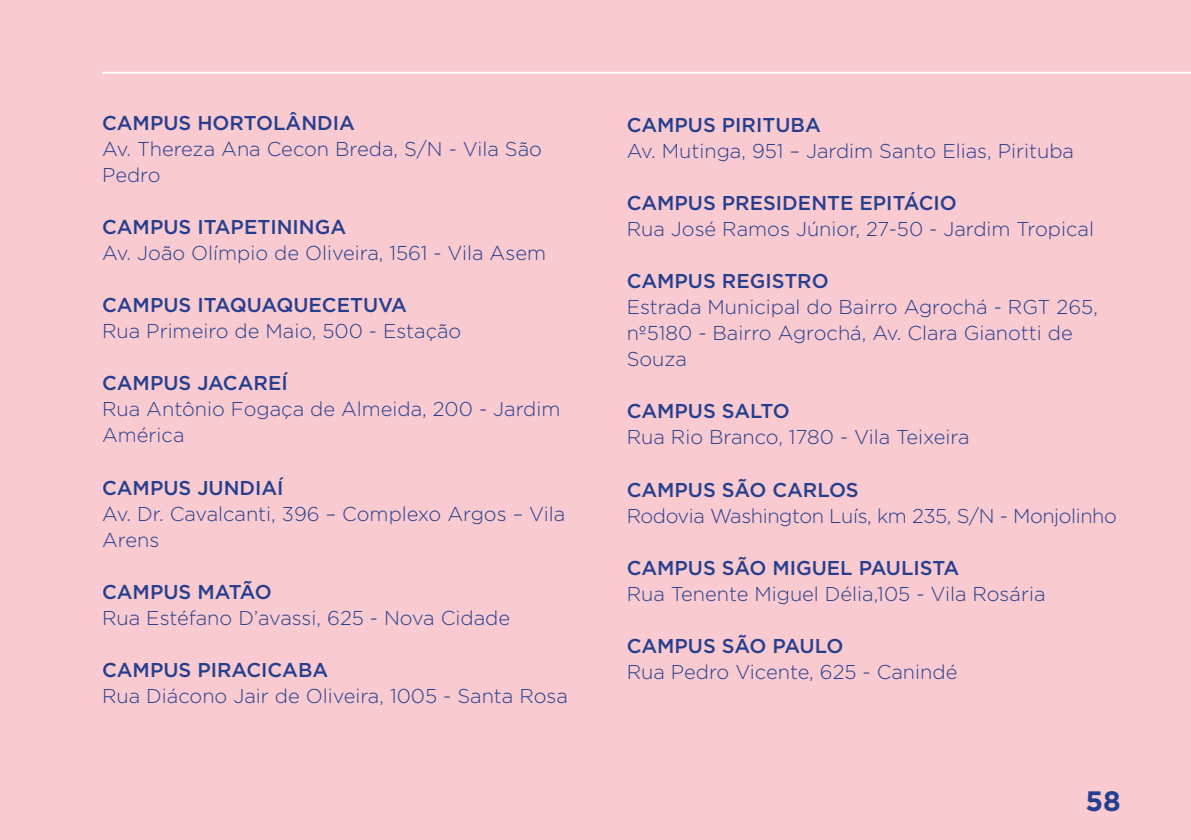
<style>
.page{position:relative;width:1191px;height:840px;background:#fff}
.page>*{position:absolute;margin:0;border:0;box-sizing:border-box;transform-origin:0 0}
.t1{font:700 28px "Gotham";color:#253f8e}
.t2{font:300 20px/26px "Gotham";color:#253f8e}
.t3{font:500 20px "Gotham";color:#253f8e}
.t4{font:300 20px "Gotham";letter-spacing:-.02em;color:#253f8e}
</style>
<div class="page">
<div style="left:0;top:0;width:1191px;height:839px;background:#f9cad0"></div>
<hr style="left:102px;top:72px;width:1089px;height:2px;background:#fff">
<p class="t3" style="left:102px;top:110px;width:254px">CAMPUS HORTOLÂNDIA</p>
<p class="t2" style="left:102px;top:135px;width:441px">Av. Thereza Ana Cecon Breda, S/N - Vila São<br>Pedro</p>
<p class="t3" style="left:102px;top:214px;width:245px">CAMPUS ITAPETININGA</p>
<p class="t2" style="left:102px;top:239px;width:445px">Av. João Olímpio de Oliveira, 1561 - Vila Asem</p>
<p class="t3" style="left:102px;top:292px;width:306px">CAMPUS ITAQUAQUECETUVA</p>
<p class="t2" style="left:102px;top:317px;width:361px">Rua Primeiro de Maio, 500 - Estação</p>
<p class="t3" style="left:102px;top:370px;width:187px">CAMPUS JACAREÍ</p>
<p class="t2" style="left:102px;top:395px;width:460px">Rua Antônio Fogaça de Almeida, 200 - Jardim<br>América</p>
<p class="t3" style="left:102px;top:474px;width:183px">CAMPUS JUNDIAÍ</p>
<p class="t2" style="left:102px;top:499px;width:465px">Av. Dr. Cavalcanti, 396 – Complexo Argos – Vila<br>Arens</p>
<p class="t3" style="left:102px;top:578px;width:171px">CAMPUS MATÃO</p>
<p class="t2" style="left:102px;top:603px;width:409px">Rua Estéfano D’avassi, 625 - Nova Cidade</p>
<p class="t3" style="left:102px;top:656px;width:228px">CAMPUS PIRACICABA</p>
<p class="t2" style="left:102px;top:681px;width:467px">Rua Diácono Jair de Oliveira, 1005 - Santa Rosa</p>
<p class="t3" style="left:626px;top:112px;width:196px">CAMPUS PIRITUBA</p>
<p class="t2" style="left:626px;top:137px;width:449px">Av. Mutinga, 951 – Jardim Santo Elias, Pirituba</p>
<p class="t3" style="left:626px;top:190px;width:332px">CAMPUS PRESIDENTE EPITÁCIO</p>
<p class="t2" style="left:626px;top:215px;width:469px">Rua José Ramos Júnior, 27-50 - Jardim Tropical</p>
<p class="t3" style="left:626px;top:268px;width:204px">CAMPUS REGISTRO</p>
<p class="t2" style="left:626px;top:293px;width:473px">Estrada Municipal do Bairro Agrochá - RGT 265, nº5180 - Bairro Agrochá, Av. Clara Gianotti de<br>Souza</p>
<p class="t3" style="left:626px;top:398px;width:165px">CAMPUS SALTO</p>
<p class="t2" style="left:626px;top:423px;width:344px">Rua Rio Branco, 1780 - Vila Teixeira</p>
<p class="t3" style="left:626px;top:476px;width:233px">CAMPUS SÃO CARLOS</p>
<p class="t4" style="left:626px;top:502px;width:492px">Rodovia Washington Luís, km 235, S/N - Monjolinho</p>
<p class="t3" style="left:626px;top:554px;width:334px">CAMPUS SÃO MIGUEL PAULISTA</p>
<p class="t2" style="left:626px;top:579px;width:420px">Rua Tenente Miguel Délia,105 - Vila Rosária</p>
<p class="t3" style="left:626px;top:632px;width:218px">CAMPUS SÃO PAULO</p>
<p class="t2" style="left:626px;top:657px;width:332px">Rua Pedro Vicente, 625 - Canindé</p>
<h1 class="t1" style="left:1085px;top:782px;width:37px">58</h1>
</div>
